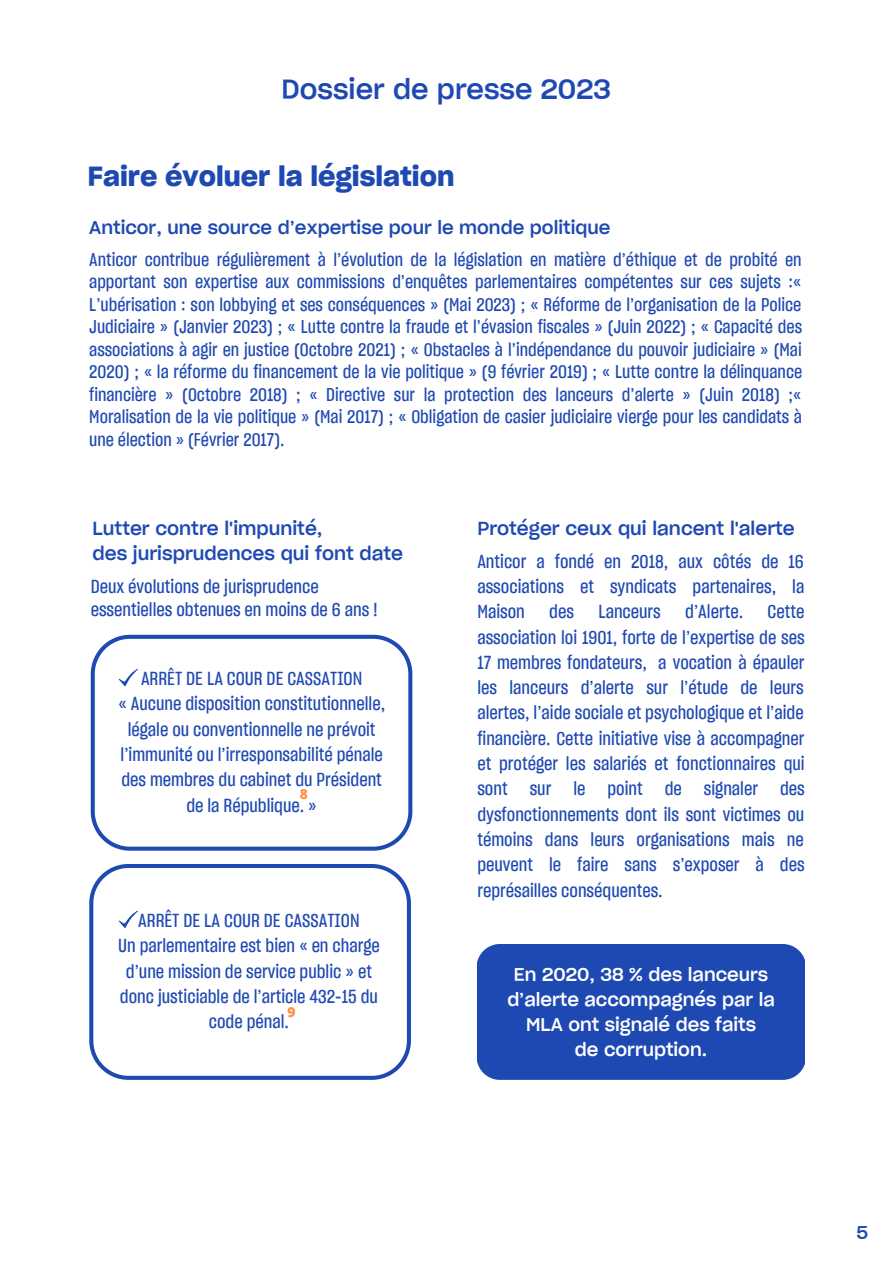
<style>
.page{position:relative;width:893px;height:1264px;background:#fff}
.page>*{position:absolute;margin:0;border:0;box-sizing:border-box;transform-origin:0 0}
.t1{font:27px "Sharp Grotesk Sm Bold 20";color:#1f49b2}
.t2{font:27px "Sharp Grotesk Medium 20";color:#1f49b2}
.t3{font:18.45px/25.3px "Sharp Grotesk Medium 15";color:#1f49b2;text-align:justify}
.t4{font:18.45px "Sharp Grotesk Medium 20";color:#1f49b2}
.t5{font:18px/22.5px "Sharp Grotesk Medium 15";color:#1f49b2;text-align:justify}
.t6{font:18px/24.9px "Sharp Grotesk Medium 20";color:#fff;text-align:center}
.t7{font:18px "Sharp Grotesk Medium 20";color:#1f49b2}
.t8{font:800 13.8px "Open Sans";color:#ff914d}
</style>
<div class="page">
<svg style="left:91px;top:634px;width:321px;height:216px"></svg>
<svg style="left:89px;top:864px;width:322px;height:215px"></svg>
<div style="left:477px;top:944px;width:327px;height:135px;background:#1f49b2"></div>
<svg style="left:118px;top:668px;width:20px;height:18px"></svg>
<svg style="left:118px;top:910px;width:20px;height:18px"></svg>
<p class="t2" style="left:281px;top:72px;width:331px">Dossier de presse 2023</p>
<p class="t1" style="left:88px;top:159px;width:368px">Faire évoluer la législation</p>
<p class="t7" style="left:89px;top:216px;width:522px">Anticor, une source d’expertise pour le monde politique</p>
<p class="t5" style="left:89px;top:248px;width:714px">Anticor contribue régulièrement à l’évolution de la législation en matière d’éthique et de probité en apportant son expertise aux commissions d’enquêtes parlementaires compétentes sur ces sujets :« L’ubérisation : son lobbying et ses conséquences » (Mai 2023) ; « Réforme de l’organisation de la Police Judiciaire » (Janvier 2023) ; « Lutte contre la fraude et l’évasion fiscales » (Juin 2022) ; « Capacité des associations à agir en justice (Octobre 2021) ; « Obstacles à l’indépendance du pouvoir judiciaire » (Mai 2020) ; « la réforme du financement de la vie politique » (9 février 2019) ; « Lutte contre la délinquance financière » (Octobre 2018) ; « Directive sur la protection des lanceurs d’alerte » (Juin 2018) ;« Moralisation de la vie politique » (Mai 2017) ; « Obligation de casier judiciaire vierge pour les candidats à une élection » (Février 2017).</p>
<p class="t4" style="left:92px;top:516px;width:231px">Lutter contre l'impunité,</p>
<p class="t4" style="left:92px;top:541px;width:312px">des jurisprudences qui font date</p>
<p class="t3" style="left:91px;top:573px;width:229px">Deux évolutions de jurisprudence</p>
<p class="t3" style="left:91px;top:596px;width:289px">essentielles obtenues en moins de 6 ans !</p>
<p class="t3" style="left:141px;top:665px;width:223px">ARRÊT DE LA COUR DE CASSATION</p>
<p class="t3" style="left:118px;top:691px;width:268px">« Aucune disposition constitutionnelle,</p>
<p class="t3" style="left:128px;top:716px;width:249px">légale ou conventionnelle ne prévoit</p>
<p class="t3" style="left:120px;top:741px;width:264px">l’immunité ou l’irresponsabilité pénale</p>
<p class="t3" style="left:121px;top:767px;width:262px">des membres du cabinet du Président</p>
<p class="t3" style="left:186px;top:792px;width:132px">de la République. »</p>
<p class="t8" style="left:300px;top:784px;width:10px">8</p>
<p class="t3" style="left:138px;top:907px;width:223px">ARRÊT DE LA COUR DE CASSATION</p>
<p class="t3" style="left:118px;top:932px;width:263px">Un parlementaire est bien « en charge</p>
<p class="t3" style="left:126px;top:958px;width:247px">d’une mission de service public » et</p>
<p class="t3" style="left:120px;top:983px;width:259px">donc justiciable de l’article 432-15 du</p>
<p class="t3" style="left:209px;top:1008px;width:82px">code pénal.</p>
<p class="t8" style="left:287px;top:1002px;width:10px">9</p>
<p class="t4" style="left:477px;top:516px;width:319px">Protéger ceux qui lancent l'alerte</p>
<p class="t3" style="left:477px;top:548px;width:328px">Anticor a fondé en 2018, aux côtés de 16 associations et syndicats partenaires, la Maison</p>
<p class="t3" style="left:549px;top:599px;width:26px">des</p>
<p class="t3" style="left:598px;top:599px;width:64px">Lanceurs</p>
<p class="t3" style="left:685px;top:599px;width:59px">d’Alerte.</p>
<p class="t3" style="left:477px;top:599px;width:329px;text-indent:290px">Cette association loi 1901, forte de l’expertise de ses 17 membres fondateurs, a vocation à épauler les lanceurs d’alerte sur l’étude de leurs alertes, l’aide sociale et psychologique et l’aide financière. Cette initiative vise à accompagner et protéger les salariés et fonctionnaires qui sont sur le point de signaler des dysfonctionnements dont ils sont victimes ou témoins dans leurs organisations mais ne peuvent le faire sans s’exposer à des représailles conséquentes.</p>
<p class="t6" style="left:514px;top:962px;width:256px">En 2020, 38 % des lanceurs</p>
<p class="t6" style="left:507px;top:986px;width:269px">d’alerte accompagnés par la<br>MLA ont signalé des faits</p>
<p class="t6" style="left:575px;top:1036px;width:134px">de corruption.</p>
<p class="t7" style="left:856px;top:1221px;width:13px">5</p>
</div>
